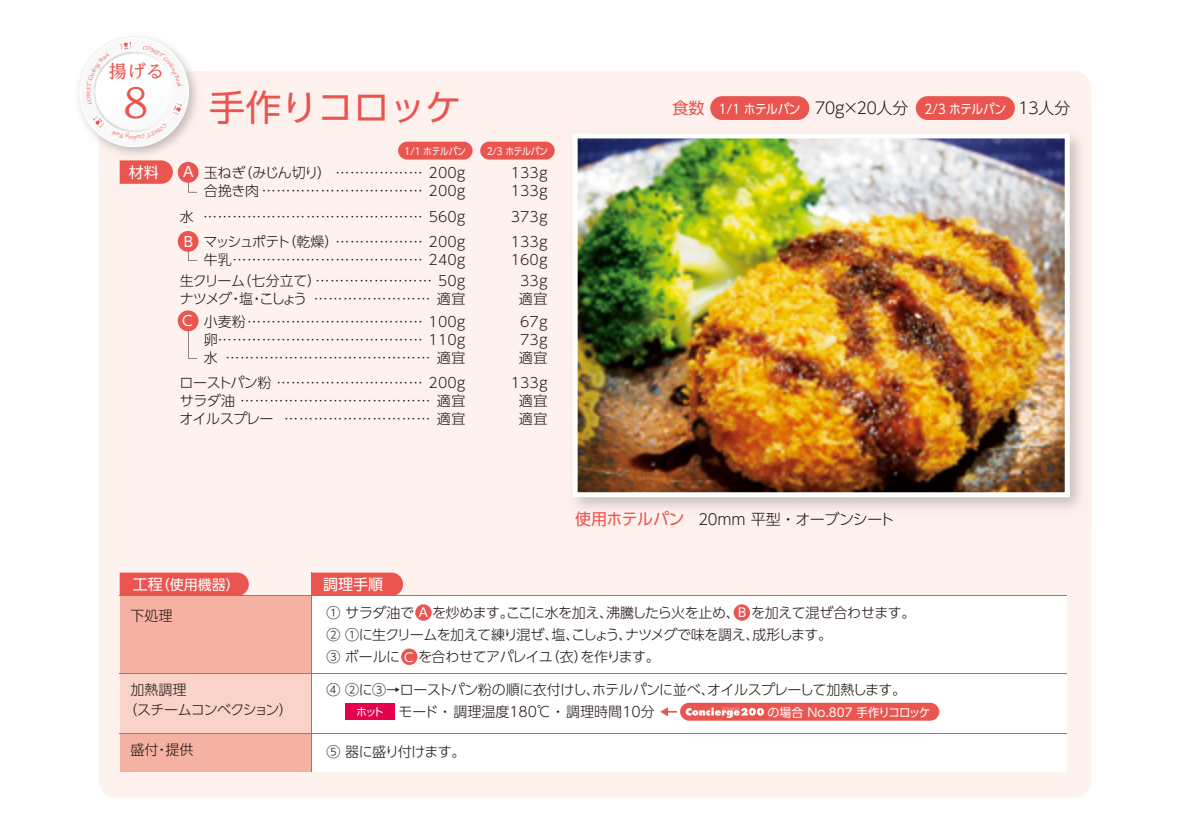
<style>
.page{position:relative;width:1191px;height:840px;background:#fff}
.page>*{position:absolute;margin:0;border:0;box-sizing:border-box;transform-origin:0 0}
.t1{font:500 40px "UD Reimin Pro";color:#ea5550}
.t2{font:36px "UD Shin Go Pro";color:#ea5550}
.t3{font:500 18px "UD Reimin Pro";color:#ea5550}
.t4{font:300 16px "UD Shin Go Pro";letter-spacing:-.285em;color:#231916}
.t5{font:16px "UD Shin Go Pro";color:#ea5550}
.t6{font:300 15px "UD Shin Go Pro";letter-spacing:-.035em;color:#231916}
.t7{font:15px "UD Shin Go Pro";color:#fff}
.t8{font:300 14px/18px "UD Shin Go Pro";letter-spacing:-.045em;color:#231916}
.t9{font:300 14px/18px "UD Shin Go Pro";letter-spacing:-.09em;color:#231916}
.t10{font:300 14px/18px "UD Shin Go Pro";letter-spacing:-.145em;color:#231916}
.t11{font:300 14px/18px "UD Shin Go Pro";letter-spacing:-.08em;color:#231916}
.t12{font:300 14px/18px "UD Shin Go Pro";letter-spacing:-.33em;color:#231916}
.t13{font:14px "UD Shin Go Pro";color:#fff}
.t14{font:13px "UD Shin Go Pro";letter-spacing:-.03em;color:#fff;scale:.9 1}
.t15{font:12.2px "UD Shin Go Pro";color:#fff}
.t16{font:12px "UD Shin Go Pro";color:#fff}
.t17{font:9.8px "UD Shin Go Pro";letter-spacing:-.035em;color:#fff;scale:.9 1}
.s1{font-size:15px}
.s2{font-weight:400;font-size:16px;color:#ea5550}
.s3{font-weight:400;font-size:11px;color:#fff}
</style>
<div class="page">
<div style="left:99px;top:71px;width:992px;height:726px;background:#fef2ee"></div>
<img style="left:111px;top:37px;width:80px;height:34px">
<img style="left:99px;top:71px;width:105px;height:91px">
<img style="left:552px;top:111px;width:540px;height:416px">
<img style="left:572px;top:133px;width:497px;height:364px">
<div style="left:480px;top:142px;width:74px;height:17px;background:#ea5550;border-radius:9px"></div>
<div style="left:398px;top:142px;width:74px;height:17px;background:#ea5550;border-radius:9px"></div>
<div style="left:915px;top:96px;width:99px;height:24px;background:#ea5550;border-radius:12px"></div>
<div style="left:710px;top:96px;width:99px;height:24px;background:#ea5550;border-radius:12px"></div>
<svg style="left:120px;top:160px;width:53px;height:24px"></svg>
<svg style="left:188px;top:178px;width:9px;height:14px"></svg>
<div style="left:178px;top:162px;width:20px;height:21px;background:#ea5550;border-radius:50%"></div>
<svg style="left:188px;top:247px;width:9px;height:14px"></svg>
<div style="left:178px;top:231px;width:20px;height:21px;background:#ea5550;border-radius:50%"></div>
<svg style="left:188px;top:326px;width:9px;height:32px"></svg>
<div style="left:178px;top:310px;width:20px;height:21px;background:#ea5550;border-radius:50%"></div>
<svg style="left:312px;top:572px;width:91px;height:23px;background:#ea5c57"></svg>
<div style="left:120px;top:572px;width:129px;height:23px;background:#ea5550"></div>
<div style="left:312px;top:596px;width:755px;height:175px;background:#fff"></div>
<div style="left:120px;top:732px;width:192px;height:39px;background:#f5b1a2"></div>
<div style="left:120px;top:673px;width:192px;height:59px;background:#fad3c8"></div>
<div style="left:120px;top:595px;width:192px;height:78px;background:#f5b1a2"></div>
<hr style="left:119px;top:673px;width:948px;height:1px;background:#ea5550">
<hr style="left:119px;top:595px;width:948px;height:1px;background:#ea5550">
<hr style="left:119px;top:732px;width:948px;height:1px;background:#ea5550">
<hr style="left:311px;top:572px;width:1px;height:199px;background:#ea5550">
<div style="left:680px;top:702px;width:259px;height:18px;background:#ea5550;border-radius:9px"></div>
<svg style="left:685px;top:707px;width:79px;height:10px"></svg>
<svg style="left:660px;top:707px;width:17px;height:9px"></svg>
<div style="left:415px;top:604px;width:16px;height:16px;background:#ea5550;border-radius:50%"></div>
<div style="left:401px;top:648px;width:16px;height:16px;background:#ea5550;border-radius:50%"></div>
<div style="left:345px;top:703px;width:50px;height:16px;background:#e50050"></div>
<div style="left:733px;top:604px;width:17px;height:16px;background:#ea5550;border-radius:50%"></div>
<svg style="left:79px;top:42px;width:103px;height:105px"></svg>
<p class="t3" style="left:109px;top:56px;width:57px">揚げる</p>
<h1 class="t1" style="left:116px;top:70px;width:42px">８</h1>
<h2 class="t2" style="left:209px;top:79px;width:253px">手作りコロッケ</h2>
<p class="t4" style="left:812px;top:95px;width:98px">７０ｇ×２０人分</p>
<p class="t4" style="left:1015px;top:95px;width:56px">１３人分</p>
<p class="t5" style="left:672px;top:95px;width:33px">食数</p>
<p class="t14" style="left:719px;top:98px;width:92px">1/1 ホテルパン</p>
<p class="t14" style="left:924px;top:98px;width:92px">2/3 ホテルパン</p>
<p class="t17" style="left:404px;top:143px;width:70px">1/1 ホテルパン</p>
<p class="t17" style="left:487px;top:143px;width:70px">2/3 ホテルパン</p>
<p class="t7" style="left:129px;top:160px;width:31px">材料</p>
<p class="t9" style="left:204px;top:163px;width:266px">玉ねぎ（みじん切り） ……………… ２００ｇ合挽き肉…………………………… ２００ｇ</p>
<p class="t12" style="left:508px;top:163px;width:43px">１３３ｇ<br>１３３ｇ</p>
<p class="t13" style="left:183px;top:161px;width:12px">A</p>
<p class="t8" style="left:180px;top:207px;width:290px">水 ……………………………………… ５６０ｇ</p>
<p class="t8" style="left:508px;top:207px;width:43px">３７３ｇ</p>
<p class="t13" style="left:184px;top:230px;width:11px">B</p>
<p class="t10" style="left:204px;top:232px;width:266px">マッシュポテト（乾燥）<br>牛乳………………………………… ２４０ｇ</p>
<p class="t8" style="left:335px;top:232px;width:134px">……………… ２００ｇ</p>
<p class="t12" style="left:508px;top:232px;width:43px">１３３ｇ<br>１６０ｇ</p>
<p class="t11" style="left:180px;top:271px;width:143px">生クリーム（七分立て）ナツメグ・塩・こしょう</p>
<p class="t8" style="left:314px;top:271px;width:156px">…………………… ５０ｇ…………………… 適宜</p>
<p class="t8" style="left:518px;top:271px;width:34px">３３ｇ適宜</p>
<p class="t13" style="left:182px;top:309px;width:12px">C</p>
<p class="t8" style="left:204px;top:312px;width:266px;text-align:justify">小麦粉……………………………… １００ｇ卵…………………………………… １１０ｇ水</p>
<p class="t8" style="left:225px;top:348px;width:241px">…………………………………… 適宜</p>
<p class="t8" style="left:179px;top:372px;width:290px">ローストパン粉 ………………………… ２００ｇサラダ油 ………………………………… 適宜オイルスプレー</p>
<p class="t8" style="left:284px;top:408px;width:183px">………………………… 適宜</p>
<p class="t13" style="left:133px;top:572px;width:108px"><span class="s1">工程</span>（使用機器）</p>
<p class="t7" style="left:323px;top:571px;width:61px">調理手順</p>
<p class="t8" style="left:518px;top:312px;width:34px;text-align:justify">６７ｇ７３ｇ適宜</p>
<p class="t8" style="left:508px;top:372px;width:43px;text-align:center">１３３ｇ適宜適宜</p>
<p class="t6" style="left:575px;top:506px;width:321px"><span class="s2">使用ホテルパン</span> ２０mm 平型・オーブンシート</p>
<p class="t8" style="left:130px;top:605px;width:43px">下処理</p>
<p class="t8" style="left:123px;top:678px;width:171px;line-height:20px;text-indent:7px">加熱調理<br>（スチームコンベクション）</p>
<p class="t8" style="left:130px;top:739px;width:64px">盛付・提供</p>
<p class="t8" style="left:327px;top:601px;width:590px;line-height:22px">① サラダ油で　 を炒めます。ここに水を加え、沸騰したら火を止め、　 を加えて混ぜ合わせます。<br>② ①に生クリームを加えて練り混ぜ、塩、こしょう、ナツメグで味を調え、成形します。<br>③ ボールに　 を合わせてアパレイユ（衣）を作ります。</p>
<p class="t15" style="left:738px;top:602px;width:10px">B</p>
<p class="t15" style="left:419px;top:602px;width:11px">A</p>
<p class="t15" style="left:404px;top:646px;width:11px">C</p>
<p class="t8" style="left:327px;top:677px;width:581px;line-height:22px">④ ②に③→ローストパン粉の順に衣付けし、ホテルパンに並べ、オイルスプレーして加熱します。　 <span class="s3">ホット</span> モード ・ 調理温度180℃ ・ 調理時間10分</p>
<p class="t16" style="left:767px;top:702px;width:164px">の場合 No.807 手作りコロッケ</p>
<p class="t8" style="left:327px;top:741px;width:140px">⑤ 器に盛り付けます。</p>
</div>
